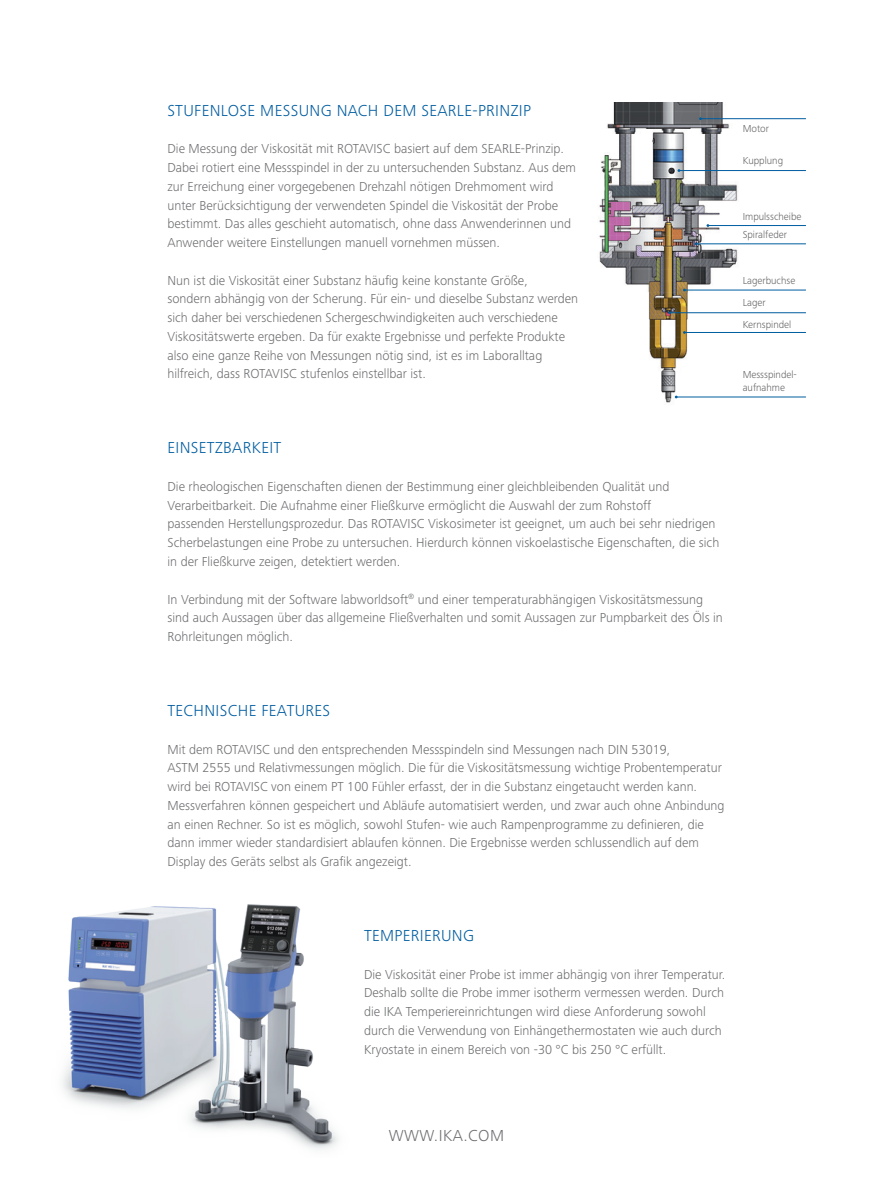
<style>
.page{position:relative;width:893px;height:1191px;background:#fff}
.page>*{position:absolute;margin:0;border:0;box-sizing:border-box;transform-origin:0 0}
.subhead{font:300 16.5px "Frutiger Next IKA";letter-spacing:.02em;color:#005da0}
.copytext{font:300 16.5px "Frutiger Next IKA";letter-spacing:.02em;color:#005da0}
.URL{font:300 16.5px "Frutiger Next IKA";letter-spacing:.03em;color:#6c6d70}
.copytext-2{font:300 13.5px/18.8px "Frutiger Next IKA";color:#6c6d70}
.Icontext{font:300 10.5px/13.5px "Frutiger Next IKA";color:#636366}
</style>
<div class="page">
<img style="left:599px;top:102px;width:156px;height:301px">
<hr style="left:700px;top:118px;width:106px;height:1px;background:#005da0">
<hr style="left:679px;top:170px;width:127px;height:1px;background:#005da0">
<hr style="left:708px;top:225px;width:98px;height:1px;background:#005da0">
<hr style="left:696px;top:243px;width:110px;height:1px;background:#005da0">
<hr style="left:684px;top:290px;width:122px;height:1px;background:#005da0">
<hr style="left:670px;top:312px;width:136px;height:1px;background:#005da0">
<hr style="left:684px;top:332px;width:122px;height:1px;background:#005da0">
<hr style="left:676px;top:397px;width:130px;height:1px;background:#005da0">
<img style="left:62px;top:904px;width:276px;height:246px">
<p class="subhead" style="left:167px;top:101px;width:365px">STUFENLOSE MESSUNG NACH DEM SEARLE-PRINZIP</p>
<p class="copytext-2" style="left:167px;top:139px;width:398px">Die Messung der Viskosität mit ROTAVISC basiert auf dem SEARLE-Prinzip.</p>
<p class="copytext-2" style="left:167px;top:158px;width:410px">Dabei rotiert eine Messspindel in der zu untersuchenden Substanz. Aus dem zur Erreichung einer vorgegebenen Drehzahl nötigen Drehmoment wird unter Berücksichtigung der verwendeten Spindel die Viskosität der Probe bestimmt. Das alles geschieht automatisch, ohne dass Anwenderinnen und Anwender weitere Einstellungen manuell vornehmen müssen.</p>
<p class="copytext-2" style="left:167px;top:271px;width:362px">Nun ist die Viskosität einer Substanz häufig keine konstante Größe,</p>
<p class="copytext-2" style="left:167px;top:289px;width:412px">sondern abhängig von der Scherung. Für ein- und dieselbe Substanz werden sich daher bei verschiedenen Schergeschwindigkeiten auch verschiedene Viskositätswerte ergeben. Da für exakte Ergebnisse und perfekte Produkte also eine ganze Reihe von Messungen nötig sind, ist es im Laboralltag</p>
<p class="copytext-2" style="left:167px;top:364px;width:260px">hilfreich, dass ROTAVISC stufenlos einstellbar ist.</p>
<p class="subhead" style="left:167px;top:438px;width:115px">EINSETZBARKEIT</p>
<p class="copytext-2" style="left:167px;top:477px;width:503px">Die rheologischen Eigenschaften dienen der Bestimmung einer gleichbleibenden Qualität und<br>Verarbeitbarkeit. Die Aufnahme einer Fließkurve ermöglicht die Auswahl der zum Rohstoff</p>
<p class="copytext-2" style="left:167px;top:514px;width:553px">passenden Herstellungsprozedur. Das ROTAVISC Viskosimeter ist geeignet, um auch bei sehr niedrigen<br>Scherbelastungen eine Probe zu untersuchen. Hierdurch können viskoelastische Eigenschaften, die sich in der Fließkurve zeigen, detektiert werden.</p>
<p class="copytext-2" style="left:167px;top:589px;width:557px">In Verbindung mit der Software labworldsoft<sup>®</sup> und einer temperaturabhängigen Viskositätsmessung sind auch Aussagen über das allgemeine Fließverhalten und somit Aussagen zur Pumpbarkeit des Öls in<br>Rohrleitungen möglich.</p>
<p class="Icontext" style="left:743px;top:122px;width:28px">Motor</p>
<p class="Icontext" style="left:743px;top:153px;width:42px">Kupplung</p>
<p class="Icontext" style="left:743px;top:210px;width:60px">Impulsscheibe</p>
<p class="Icontext" style="left:743px;top:228px;width:46px">Spiralfeder</p>
<p class="Icontext" style="left:743px;top:274px;width:54px">Lagerbuchse</p>
<p class="Icontext" style="left:743px;top:295px;width:25px">Lager</p>
<p class="Icontext" style="left:743px;top:318px;width:50px">Kernspindel</p>
<p class="Icontext" style="left:743px;top:367px;width:55px">Messspindel&shy;aufnahme</p>
<p class="copytext" style="left:167px;top:701px;width:164px">TECHNISCHE FEATURES</p>
<p class="copytext-2" style="left:167px;top:739px;width:504px">Mit dem ROTAVISC und den entsprechenden Messspindeln sind Messungen nach DIN 53019,</p>
<p class="copytext-2" style="left:167px;top:758px;width:559px">ASTM 2555 und Relativmessungen möglich. Die für die Viskositätsmessung wichtige Probentemperatur wird bei ROTAVISC von einem PT 100 Fühler erfasst, der in die Substanz eingetaucht werden kann.<br>Messverfahren können gespeichert und Abläufe automatisiert werden, und zwar auch ohne Anbindung an einen Rechner. So ist es möglich, sowohl Stufen- wie auch Rampenprogramme zu definieren, die dann immer wieder standardisiert ablaufen können. Die Ergebnisse werden schlussendlich auf dem Display des Geräts selbst als Grafik angezeigt.</p>
<p class="subhead" style="left:364px;top:926px;width:111px">TEMPERIERUNG</p>
<p class="copytext-2" style="left:364px;top:964px;width:363px">Die Viskosität einer Probe ist immer abhängig von ihrer Temperatur.<br>Deshalb sollte die Probe immer isotherm vermessen werden. Durch die IKA Temperiereinrichtungen wird diese Anforderung sowohl durch die Verwendung von Einhängethermostaten wie auch durch Kryostate in einem Bereich von -30 °C bis 250 °C erfüllt.</p>
<p class="URL" style="left:389px;top:1125px;width:117px">WWW.IKA.COM</p>
</div>
